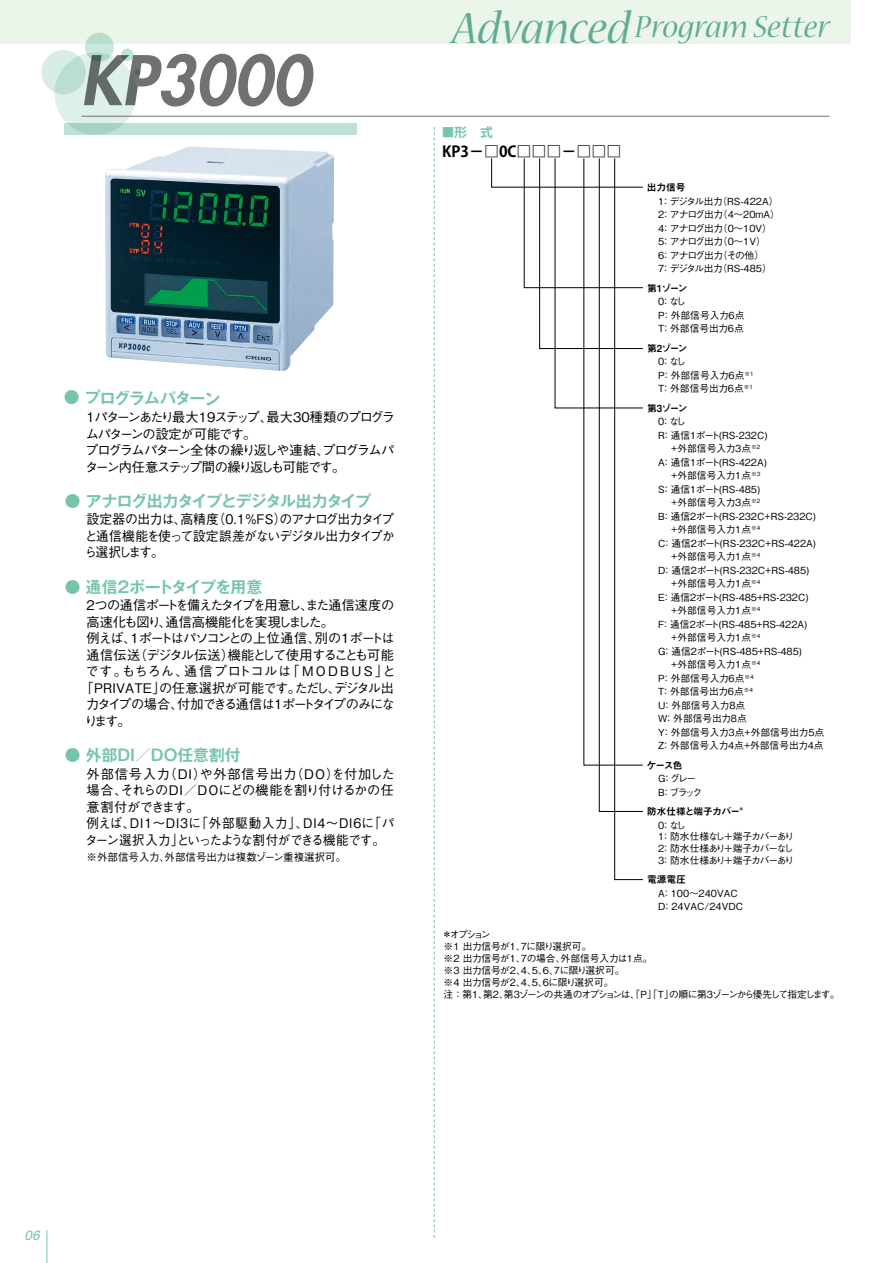
<style>
.page{position:relative;width:893px;height:1263px;background:#fff}
.page>*{position:absolute;margin:0;border:0;box-sizing:border-box;transform-origin:0 0}
.t1{font:italic 34.5px "Nueva Std";color:#69b3a4}
.t2{font:700 15.75px "Gothic MB101 Pro De";letter-spacing:-.03em;color:#76c5ab}
.t3{font:700 15.75px "Gothic MB101 Pro De";letter-spacing:-.065em;color:#76c5ab}
.t4{font:700 15.75px "Gothic MB101 Pro De";color:#76c5ab}
.t5{font:700 15px "Koz Go Pro";color:#000}
.t6{font:italic 13.5px "Helvetica";color:#76c5ab}
.t7{font:500 13.2px/16.5px "Gothic BBB Pr 6 N";letter-spacing:.02em;color:#000}
.t8{font:500 13.2px/16.5px "Gothic BBB Pr 6 N";letter-spacing:-.065em;color:#000;text-align:justify}
.t9{font:500 13.2px/16.5px "Gothic BBB Pr 6 N";letter-spacing:-.095em;color:#000}
.t10{font:500 13.2px "Gothic BBB Pr 6 N";color:#000}
.t11{font:500 13.2px "Gothic BBB Pr 6 N";letter-spacing:-.105em;color:#000}
.t12{font:500 13.2px "Gothic BBB Pr 6 N";letter-spacing:-.13em;color:#000}
.t13{font:500 13.2px "Gothic BBB Pr 6 N";letter-spacing:-.12em;color:#000}
.t14{font:500 13.2px "Gothic BBB Pr 6 N";letter-spacing:.065em;color:#000}
.t15{font:500 13.2px "Gothic BBB Pr 6 N";letter-spacing:-.085em;color:#000}
.t16{font:700 12.75px "Koz Go Pro";color:#76c5ab}
.t17{font:500 10.5px "Gothic BBB Pr 6 N";color:#000}
.t18{font:500 9.75px/13.5px "Gothic BBB Pr 6 N";color:#000}
.t19{font:500 9.75px/12px "Gothic BBB Pr 6 N";letter-spacing:-.04em;color:#000}
.t20{font:500 9.75px/13.5px "Gothic BBB Pr 6 N";letter-spacing:-.07em;color:#000}
.t21{font:500 9.75px/11.6px "Gothic BBB Pr 6 N";letter-spacing:-.1em;color:#000}
.t22{font:9.75px "Midashi Go Pr 6 N MB31";letter-spacing:-.065em;color:#000}
.t23{font:9.75px "Midashi Go Pr 6 N MB31";letter-spacing:-.045em;color:#000}
.s1{font-size:49.5px}
</style>
<div class="page">
<div style="left:0;top:0;width:850px;height:43px;background:#ebf5e9"></div>
<div style="left:41px;top:50px;width:45px;height:44px;background:#d7ede6;border-radius:50%"></div>
<svg style="left:85px;top:33px;width:29px;height:29px"></svg>
<div style="left:121px;top:49px;width:12px;height:12px;background:#bde1d6;border-radius:50%"></div>
<svg style="left:54px;top:52px;width:83px;height:83px;background:#d1e9e1"></svg>
<div style="left:64px;top:123px;width:292px;height:12px;background:#bde1d6"></div>
<svg style="left:491px;top:158px;width:152px;height:722px"></svg>
<svg style="left:434px;top:127px;width:1px;height:1111px"></svg>
<img style="left:105px;top:146px;width:229px;height:225px">
<svg style="left:84px;top:54px;width:229px;height:53px"></svg>
<hr style="left:81px;top:116px;width:748px;height:1px;background:#727171">
<hr style="left:46px;top:1230px;width:1px;height:33px;background:#76c5ab">
<h2 class="t2" style="left:64px;top:384px;width:158px;rotate:1deg">● プログラムパターン</h2>
<h3 class="t9" style="left:85px;top:408px;width:311px">1パターンあたり最大19ステップ、最大30種類のプログラムパターンの設定が可能です。<br>プログラムパターン全体の繰り返しや連結、プログラムパターン内任意ステップ間の繰り返しも可能です。</h3>
<h2 class="t3" style="left:65px;top:488px;width:308px">● アナログ出力タイプとデジタル出力タイプ</h2>
<h3 class="t8" style="left:84px;top:510px;width:312px">設定器の出力は、高精度（0.1%FS）のアナログ出力タイプと通信機能を使って設定誤差がないデジタル出力タイプから選択します。</h3>
<h2 class="t2" style="left:65px;top:574px;width:199px">● 通信2ポートタイプを用意</h2>
<h3 class="t11" style="left:87px;top:594px;width:309px">2つの通信ポートを備えたタイプを用意し、また通信速度の</h3>
<h3 class="t15" style="left:87px;top:611px;width:249px">高速化も図り、通信高機能化を実現しました。</h3>
<h3 class="t12" style="left:87px;top:627px;width:310px">例えば、１ポートはパソコンとの上位通信、別の１ポートは</h3>
<h3 class="t8" style="left:87px;top:645px;width:309px">通信伝送（デジタル伝送）機能として使用することも可能</h3>
<h3 class="t14" style="left:86px;top:660px;width:312px">です。もちろん、通信プロトコルは「 MODBUS 」と</h3>
<h3 class="t10" style="left:80px;top:677px;width:315px">「PRIVATE」の任意選択が可能です。ただし、デジタル出</h3>
<h3 class="t13" style="left:86px;top:693px;width:310px">力タイプの場合、付加できる通信は１ポートタイプのみにな</h3>
<h3 class="t8" style="left:85px;top:711px;width:48px">ります。</h3>
<h2 class="t4" style="left:65px;top:742px;width:177px">● 外部DI／DO任意割付</h2>
<h3 class="t7" style="left:85px;top:765px;width:311px">外部信号入力（DI）や外部信号出力（DO）を付加した場合、それらのDI／DOにどの機能を割り付けるかの任意割付ができます。<br>例えば、DI1～DI3に「外部駆動入力」、DI4～DI6に「パターン選択入力」といったような割付ができる機能です。</h3>
<p class="t17" style="left:87px;top:848px;width:261px">※外部信号入力、外部信号出力は複数ゾーン重複選択可。</p>
<h1 class="t1" style="left:452px;top:11px;width:380px"><span class="s1">Advanced</span> Program Setter</h1>
<h3 class="t16" style="left:442px;top:124px;width:52px">■形　式</h3>
<h3 class="t5" style="left:442px;top:142px;width:181px">KP3－□0C□□□－□□□</h3>
<p class="t22" style="left:647px;top:180px;width:40px">出力信号</p>
<p class="t20" style="left:658px;top:194px;width:123px">1：デジタル出力（RS-422A）<br>2：アナログ出力（4～20mA）<br>4：アナログ出力（0～10V）<br>5：アナログ出力（0～1V）<br>6：アナログ出力（その他）<br>7：デジタル出力（RS-485）</p>
<p class="t22" style="left:647px;top:280px;width:42px">第1ゾーン</p>
<p class="t18" style="left:658px;top:294px;width:97px">0：なし<br>P：外部信号入力6点　<br>T：外部信号出力6点</p>
<p class="t22" style="left:647px;top:340px;width:42px">第2ゾーン</p>
<p class="t18" style="left:658px;top:354px;width:97px">0：なし<br>P：外部信号入力6点<sup>※1<br></sup>T：外部信号出力6点<sup>※1</sup></p>
<p class="t22" style="left:647px;top:400px;width:42px">第3ゾーン</p>
<p class="t18" style="left:658px;top:414px;width:167px">0：なし<br>R：通信1ポート(RS-232C)<br>　 +外部信号入力3点<sup>※2<br></sup>A：通信1ポート(RS-422A)<br>　 +外部信号入力1点<sup>※3<br></sup>S：通信1ポート(RS-485)<br>　 +外部信号入力3点<sup>※2<br></sup>B：通信2ポート(RS-232C+RS-232C)　 +外部信号入力1点<sup>※4<br></sup>C：通信2ポート(RS-232C+RS-422A)　 +外部信号入力1点<sup>※4<br></sup>D：通信2ポート(RS-232C+RS-485)<br>　 +外部信号入力1点<sup>※4<br></sup>E：通信2ポート(RS-485+RS-232C)<br>　 +外部信号入力1点<sup>※4<br></sup>F：通信2ポート(RS-485+RS-422A)<br>　 +外部信号入力1点<sup>※4<br></sup>G：通信2ポート(RS-485+RS-485)<br>　 +外部信号入力1点<sup>※4<br></sup>P：外部信号入力6点<sup>※4<br></sup>T：外部信号出力6点<sup>※4<br></sup>U：外部信号入力8点<br>W：外部信号出力8点<br>Y：外部信号入力3点+外部信号出力5点<br>Z：外部信号入力4点+外部信号出力4点</p>
<p class="t22" style="left:647px;top:757px;width:37px">ケース色</p>
<p class="t18" style="left:658px;top:771px;width:48px">G：グレー　<br>B：ブラック</p>
<p class="t23" style="left:647px;top:804px;width:99px">防水仕様と端子カバー<sup>＊</sup></p>
<p class="t21" style="left:658px;top:819px;width:137px">0：なし　<br>1：防水仕様なし＋端子カバーあり<br>2：防水仕様あり＋端子カバーなし<br>3：防水仕様あり＋端子カバーあり</p>
<p class="t22" style="left:647px;top:871px;width:40px">電源電圧</p>
<p class="t18" style="left:658px;top:885px;width:91px">A：100～240VAC　<br>D：24VAC/24VDC</p>
<p class="t19" style="left:442px;top:928px;width:399px">＊オプション<br>※1 出力信号が1、7に限り選択可。<br>※2 出力信号が1、7の場合、外部信号入力は1点。<br>※3 出力信号が2、4、5、6、7に限り選択可。<br>※4 出力信号が2、4、5、6に限り選択可。<br>注 ：第1、第2、第3ゾーンの共通のオプションは、「P」「T」の順に第3ゾーンから優先して指定します。</p>
<h3 class="t6" style="left:25px;top:1224px;width:17px">06</h3>
</div>
